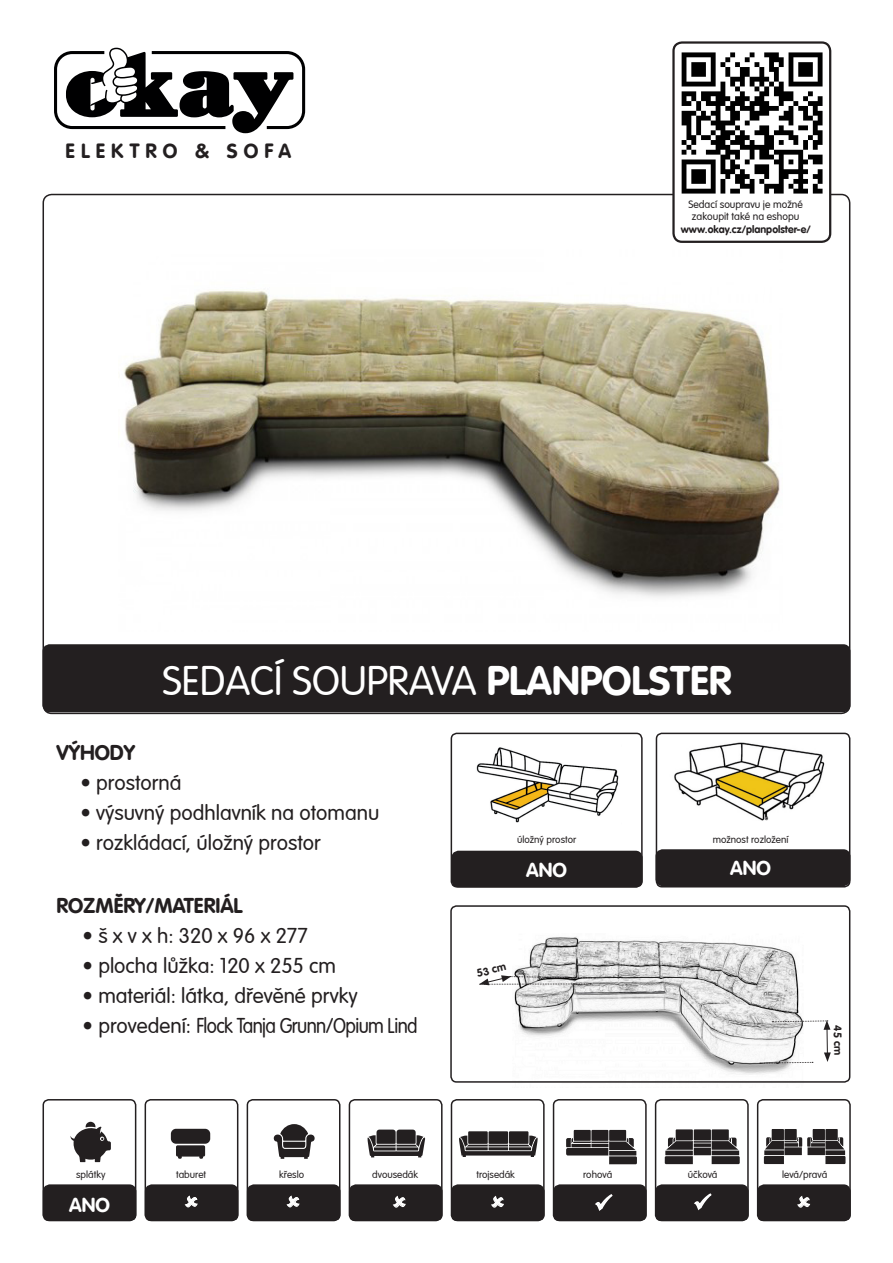
<style>
.page{position:relative;width:893px;height:1263px;background:#fff}
.page>*{position:absolute;margin:0;border:0;box-sizing:border-box;transform-origin:0 0}
.t1{font:300 40.5px "VAG Rounded LTCE";color:#fff}
.t2{font:300 21px "VAG Rounded LTCE";color:#231f20}
.t3{font:300 21px "VAG Rounded LTCE";letter-spacing:-.03em;color:#231f20}
.t4{font:700 21px "VAG Rounded LTCE";color:#231f20}
.t5{font:700 20.25px "VAG Rounded LTCE";letter-spacing:.305em;color:#231f20}
.t6{font:700 19.95px "VAG Rounded LTCE";color:#fff}
.t7{font:700 10.8px "VAG Rounded LTCE";color:#231f20}
.t8{font:300 10.5px/12.6px "VAG Rounded LTCE";color:#231f20;text-align:center}
.t9{font:700 10.5px "VAG Rounded LTCE";color:#231f20}
.t10{font:300 10.05px "VAG Rounded LTCE";color:#231f20}
.s1{font-weight:700}
</style>
<div class="page">
<img style="left:514px;top:936px;width:289px;height:139px">
<svg style="left:70px;top:1122px;width:41px;height:40px"></svg>
<svg style="left:665px;top:1129px;width:75px;height:35px"></svg>
<svg style="left:273px;top:1124px;width:42px;height:35px"></svg>
<svg style="left:171px;top:1129px;width:39px;height:30px"></svg>
<svg style="left:566px;top:1130px;width:71px;height:34px"></svg>
<svg style="left:459px;top:1131px;width:79px;height:26px;background:#585455"></svg>
<svg style="left:367px;top:1129px;width:58px;height:28px;background:#5f5c5c"></svg>
<svg style="left:764px;top:1129px;width:81px;height:35px"></svg>
<div style="left:672px;top:41px;width:159px;height:202px;border:2px solid #231f20;border-radius:9px"></div>
<div style="left:451px;top:733px;width:192px;height:154px;border:2px solid #231f20;border-radius:5px"></div>
<div style="left:656px;top:733px;width:194px;height:154px;border:2px solid #231f20;border-radius:5px"></div>
<div style="left:453px;top:852px;width:188px;height:34px;background:#231f20;border-radius:5px"></div>
<div style="left:451px;top:851px;width:192px;height:36px;border:3px solid #231f20;border-radius:5px"></div>
<div style="left:43px;top:1099px;width:93px;height:122px;border:2px solid #231f20;border-radius:5px"></div>
<div style="left:145px;top:1099px;width:93px;height:122px;border:2px solid #231f20;border-radius:5px"></div>
<div style="left:247px;top:1099px;width:93px;height:122px;border:2px solid #231f20;border-radius:5px"></div>
<div style="left:349px;top:1099px;width:94px;height:122px;border:2px solid #231f20;border-radius:5px"></div>
<div style="left:451px;top:1099px;width:94px;height:122px;border:2px solid #231f20;border-radius:5px"></div>
<div style="left:553px;top:1099px;width:94px;height:122px;border:2px solid #231f20;border-radius:5px"></div>
<div style="left:655px;top:1099px;width:94px;height:122px;border:2px solid #231f20;border-radius:5px"></div>
<div style="left:757px;top:1099px;width:94px;height:122px;border:2px solid #231f20;border-radius:5px"></div>
<div style="left:44px;top:1186px;width:91px;height:33px;background:#231f20;border-radius:5px"></div>
<div style="left:43px;top:1184px;width:93px;height:37px;border:3px solid #231f20;border-radius:5px"></div>
<div style="left:147px;top:1186px;width:90px;height:33px;background:#231f20;border-radius:5px"></div>
<div style="left:145px;top:1184px;width:93px;height:37px;border:3px solid #231f20;border-radius:5px"></div>
<div style="left:249px;top:1186px;width:90px;height:33px;background:#231f20;border-radius:5px"></div>
<div style="left:247px;top:1184px;width:93px;height:37px;border:3px solid #231f20;border-radius:5px"></div>
<div style="left:351px;top:1186px;width:90px;height:33px;background:#231f20;border-radius:5px"></div>
<div style="left:349px;top:1184px;width:94px;height:37px;border:3px solid #231f20;border-radius:5px"></div>
<div style="left:453px;top:1186px;width:90px;height:33px;background:#231f20;border-radius:5px"></div>
<div style="left:451px;top:1184px;width:94px;height:37px;border:3px solid #231f20;border-radius:5px"></div>
<div style="left:555px;top:1186px;width:90px;height:33px;background:#231f20;border-radius:5px"></div>
<div style="left:553px;top:1184px;width:94px;height:37px;border:3px solid #231f20;border-radius:5px"></div>
<div style="left:657px;top:1186px;width:90px;height:33px;background:#231f20;border-radius:5px"></div>
<div style="left:655px;top:1184px;width:94px;height:37px;border:3px solid #231f20;border-radius:5px"></div>
<div style="left:759px;top:1186px;width:90px;height:33px;background:#231f20;border-radius:5px"></div>
<div style="left:757px;top:1184px;width:94px;height:37px;border:3px solid #231f20;border-radius:5px"></div>
<img style="left:476px;top:747px;width:143px;height:76px">
<div style="left:657px;top:851px;width:192px;height:33px;background:#231f20;border-radius:5px"></div>
<div style="left:655px;top:849px;width:195px;height:37px;border:3px solid #231f20;border-radius:5px"></div>
<img style="left:674px;top:742px;width:151px;height:79px">
<div style="left:450px;top:905px;width:400px;height:178px;border:2px solid #231f20;border-radius:5px"></div>
<div style="left:44px;top:646px;width:805px;height:65px;background:#231f20;border-radius:5px"></div>
<div style="left:43px;top:644px;width:807px;height:68px;border:3px solid #231f20;border-radius:5px"></div>
<svg style="left:54px;top:48px;width:251px;height:85px"></svg>
<svg style="left:760px;top:1020px;width:71px;height:44px"></svg>
<svg style="left:479px;top:975px;width:116px;height:10px"></svg>
<img style="left:682px;top:53px;width:140px;height:141px">
<img style="left:123px;top:291px;width:657px;height:306px">
<svg style="left:392px;top:1195px;width:14px;height:13px"></svg>
<svg style="left:491px;top:1195px;width:13px;height:13px"></svg>
<svg style="left:184px;top:1195px;width:14px;height:13px"></svg>
<svg style="left:286px;top:1195px;width:14px;height:13px"></svg>
<svg style="left:797px;top:1196px;width:14px;height:12px"></svg>
<svg style="left:694px;top:1193px;width:18px;height:18px"></svg>
<svg style="left:595px;top:1194px;width:18px;height:17px"></svg>
<p class="t5" style="left:66px;top:138px;width:227px">ELEKTRO &amp; SOFA</p>
<p class="t8" style="left:688px;top:198px;width:116px">Sedací soupravu je možné zakoupit také na eshopu</p>
<p class="t9" style="left:681px;top:222px;width:131px">www.okay.cz/planpolster-e/</p>
<p class="t1" style="left:162px;top:656px;width:570px">SEDACÍ SOUPRAVA <span class="s1">PLANPOLSTER</span></p>
<p class="t4" style="left:56px;top:739px;width:80px">VÝHODY</p>
<p class="t2" style="left:80px;top:769px;width:103px">• prostorná</p>
<p class="t2" style="left:80px;top:799px;width:300px">• výsuvný podhlavník na otomanu</p>
<p class="t2" style="left:80px;top:829px;width:242px">• rozkládací, úložný prostor</p>
<p class="t4" style="left:56px;top:892px;width:188px">ROZMĚRY/MATERIÁL</p>
<p class="t2" style="left:83px;top:922px;width:227px">• š x v x h: 320 x 96 x 277</p>
<p class="t2" style="left:83px;top:952px;width:255px">• plocha lůžka: 120 x 255 cm</p>
<p class="t2" style="left:83px;top:982px;width:277px">• materiál: látka, dřevěné prvky</p>
<p class="t3" style="left:83px;top:1012px;width:337px">• provedení: Flock Tanja Grunn/Opium Lind</p>
<p class="t10" style="left:517px;top:834px;width:61px">úložný prostor</p>
<p class="t10" style="left:713px;top:834px;width:77px">možnost rozložení</p>
<p class="t6" style="left:730px;top:855px;width:42px">ANO</p>
<p class="t6" style="left:526px;top:857px;width:42px">ANO</p>
<p class="t7" style="left:475px;top:967px;width:31px;rotate:-14deg">53 cm</p>
<p class="t7" style="left:844px;top:1025px;width:31px;rotate:89deg">45 cm</p>
<p class="t10" style="left:76px;top:1168px;width:31px">splátky</p>
<p class="t10" style="left:176px;top:1168px;width:32px">taburet</p>
<p class="t10" style="left:279px;top:1168px;width:26px">křeslo</p>
<p class="t10" style="left:372px;top:1168px;width:47px">dvousedák</p>
<p class="t10" style="left:476px;top:1168px;width:40px">trojsedák</p>
<p class="t10" style="left:583px;top:1168px;width:31px">rohová</p>
<p class="t10" style="left:688px;top:1168px;width:31px">účková</p>
<p class="t10" style="left:782px;top:1168px;width:47px">levá/pravá</p>
<p class="t6" style="left:69px;top:1192px;width:42px">ANO</p>
</div>
